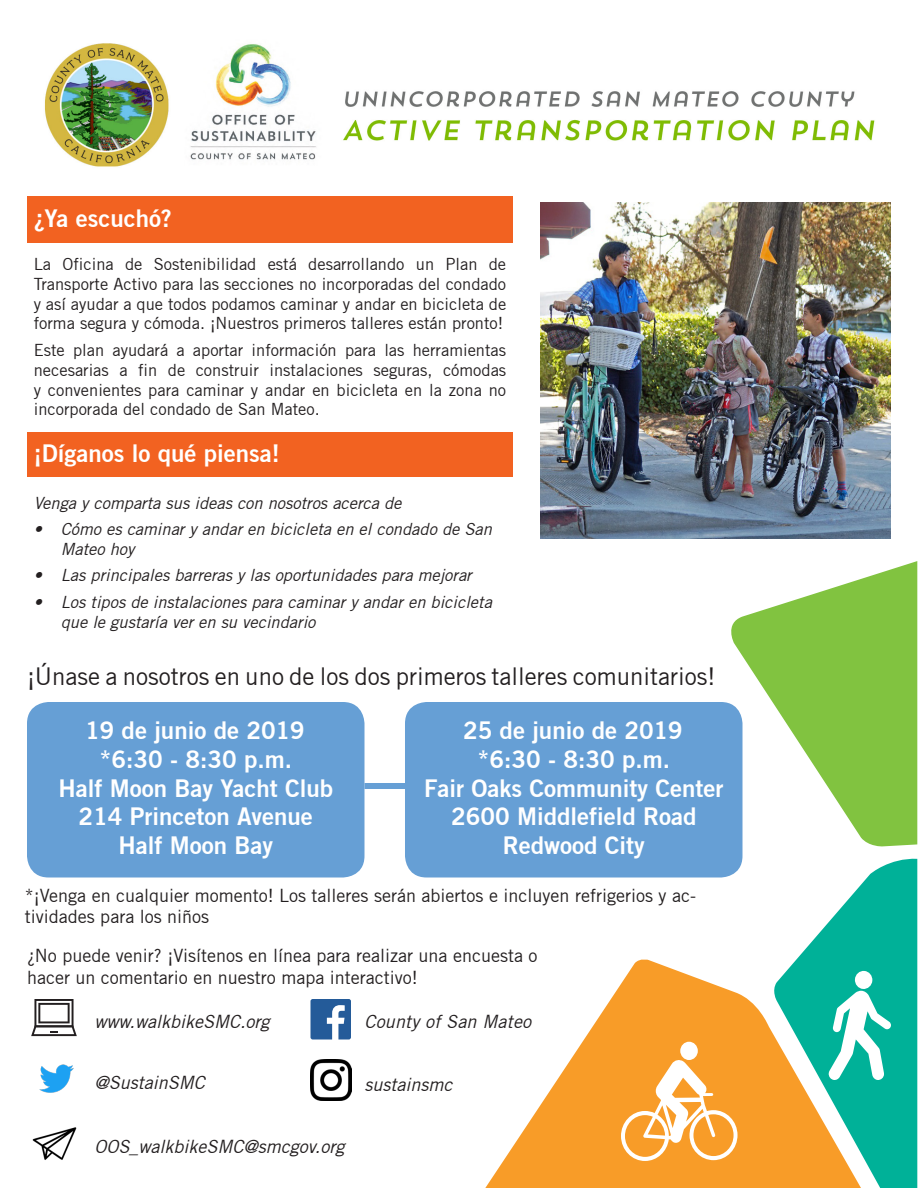
<style>
.page{position:relative;width:918px;height:1188px;background:#fff}
.page>*{position:absolute;margin:0;border:0;box-sizing:border-box;transform-origin:0 0}
.t1{font:24px "Trade Gothic Bold Two";color:#fff}
.t2{font:24px "Trade Gothic";color:#231f20}
.t3{font:18px/21.6px "Trade Gothic";color:#231f20}
.t4{font:italic 18px "Trade Gothic";color:#231f20}
.t5{font:16.5px/19.8px "Trade Gothic";color:#231f20;text-align:justify}
.t6{font:italic 16.5px/19.8px "Trade Gothic";color:#231f20}
</style>
<div class="page">
<img style="left:39px;top:1064px;width:35px;height:29px">
<svg style="left:31px;top:999px;width:46px;height:37px"></svg>
<img style="left:32px;top:1127px;width:45px;height:33px">
<div style="left:27px;top:197px;width:486px;height:46px;background:#f26221"></div>
<div style="left:27px;top:432px;width:486px;height:45px;background:#f26221"></div>
<div style="left:405px;top:702px;width:337px;height:176px;background:#669fd5;border-radius:22px"></div>
<img style="left:44px;top:43px;width:831px;height:124px">
<svg style="left:485px;top:959px;width:286px;height:229px;fill:#f89c28"></svg>
<svg style="left:771px;top:858px;width:146px;height:330px;fill:#00b198"></svg>
<svg style="left:724px;top:561px;width:193px;height:286px;fill:#81c340"></svg>
<div style="left:855px;top:971px;width:18px;height:18px;background:#fff;border-radius:50%"></div>
<svg style="left:828px;top:991px;width:63px;height:89px"></svg>
<svg style="left:621px;top:1059px;width:117px;height:102px"></svg>
<div style="left:680px;top:1042px;width:18px;height:18px;background:#fff;border-radius:50%"></div>
<div style="left:27px;top:702px;width:338px;height:176px;background:#669fd5;border-radius:22px"></div>
<img style="left:540px;top:202px;width:351px;height:336px">
<div style="left:364px;top:783px;width:41px;height:6px;background:#669fd5"></div>
<svg style="left:310px;top:999px;width:41px;height:41px"></svg>
<img style="left:311px;top:1060px;width:40px;height:40px">
<p class="t1" style="left:34px;top:203px;width:139px">¿Ya escuchó?</p>
<p class="t5" style="left:34px;top:254px;width:474px">La Oficina de Sostenibilidad está desarrollando un Plan de Transporte Activo para las secciones no incorporadas del condado y así ayudar a que todos podamos caminar y andar en bicicleta de forma segura y cómoda. ¡Nuestros primeros talleres están pronto!</p>
<p class="t5" style="left:34px;top:340px;width:474px">Este plan ayudará a aportar información para las herramientas necesarias a fin de construir instalaciones seguras, cómodas y convenientes para caminar y andar en bicicleta en la zona no incorporada del condado de San Mateo.</p>
<p class="t1" style="left:34px;top:439px;width:247px">¡Díganos lo qué piensa!</p>
<p class="t6" style="left:34px;top:493px;width:369px">Venga y comparta sus ideas con nosotros acerca de</p>
<p class="t6" style="left:61px;top:519px;width:433px;text-indent:-27px">• Cómo es caminar y andar en bicicleta en el condado de San<br>Mateo hoy</p>
<p class="t6" style="left:34px;top:566px;width:440px">• Las principales barreras y las oportunidades para mejorar</p>
<p class="t6" style="left:61px;top:592px;width:433px;text-indent:-27px">• Los tipos de instalaciones para caminar y andar en bicicleta que le gustaría ver en su vecindario</p>
<p class="t2" style="left:27px;top:661px;width:690px">¡Únase a nosotros en uno de los dos primeros talleres comunitarios!</p>
<p class="t1" style="left:85px;top:715px;width:221px">19 de junio de 2019</p>
<p class="t1" style="left:99px;top:744px;width:194px">*6:30 - 8:30 p.m.</p>
<p class="t1" style="left:58px;top:773px;width:276px">Half Moon Bay Yacht Club</p>
<p class="t1" style="left:79px;top:802px;width:236px">214 Princeton Avenue</p>
<p class="t1" style="left:118px;top:831px;width:156px">Half Moon Bay</p>
<p class="t1" style="left:463px;top:715px;width:221px">25 de junio de 2019</p>
<p class="t1" style="left:477px;top:744px;width:194px">*6:30 - 8:30 p.m.</p>
<p class="t1" style="left:424px;top:773px;width:301px">Fair Oaks Community Center</p>
<p class="t1" style="left:451px;top:802px;width:247px">2600 Middlefield Road</p>
<p class="t1" style="left:503px;top:831px;width:144px">Redwood City</p>
<p class="t3" style="left:25px;top:884px;width:673px">*¡Venga en cualquier momento! Los talleres serán abiertos e incluyen refrigerios y ac&shy;tividades para los niños</p>
<p class="t3" style="left:27px;top:945px;width:512px">¿No puede venir? ¡Visítenos en línea para realizar una encuesta o hacer un comentario en nuestro mapa interactivo!</p>
<p class="t4" style="left:94px;top:1011px;width:177px">www.walkbikeSMC.org</p>
<p class="t4" style="left:94px;top:1071px;width:112px">@SustainSMC</p>
<p class="t4" style="left:364px;top:1011px;width:168px">County of San Mateo</p>
<p class="t4" style="left:364px;top:1074px;width:89px">sustainsmc</p>
<p class="t4" style="left:94px;top:1135px;width:251px">OOS_walkbikeSMC@smcgov.org</p>
</div>
